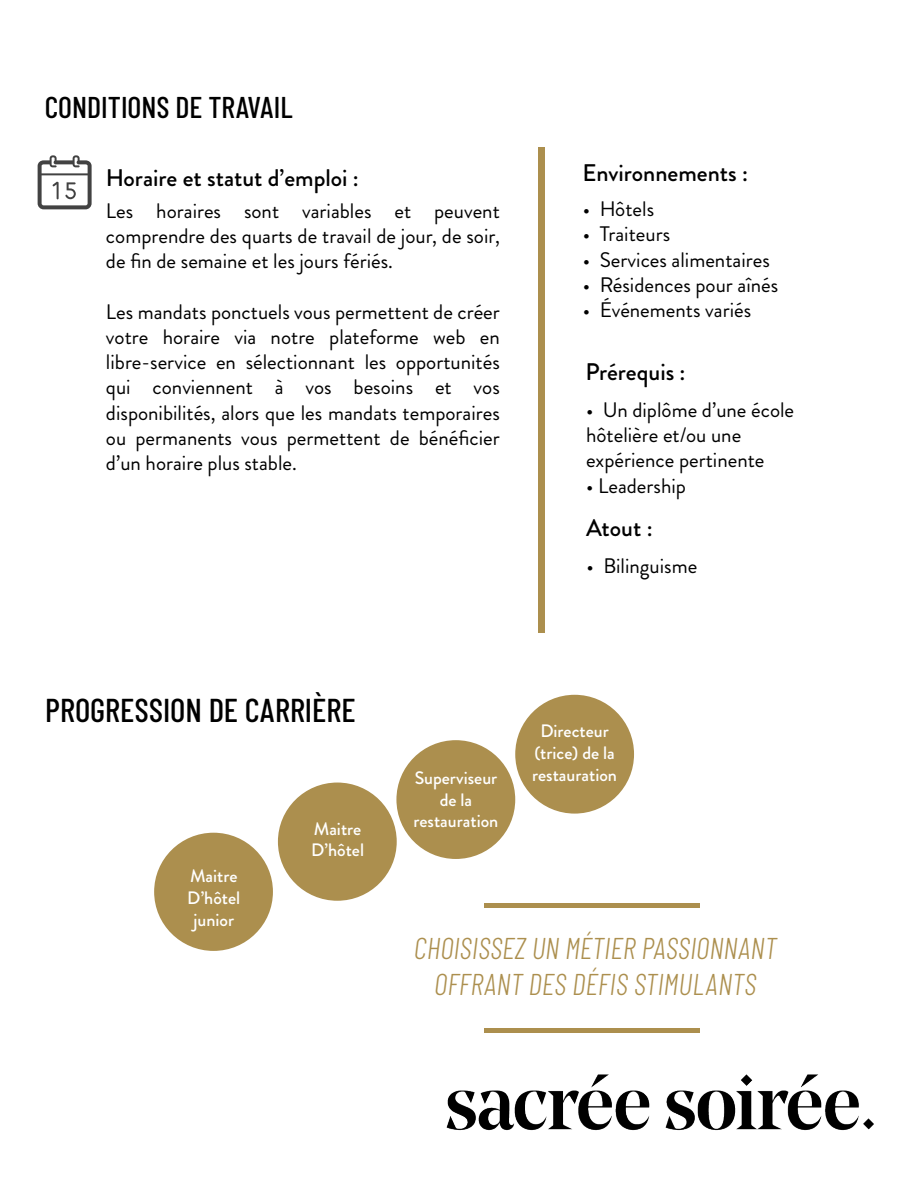
<style>
.page{position:relative;width:918px;height:1188px;background:#fff}
.page>*{position:absolute;margin:0;border:0;box-sizing:border-box;transform-origin:0 0}
.t1{font:500 33px "Barlow Condensed";color:#000}
.t2{font:italic 300 30px/36px "Barlow Condensed";color:#ac8f4e;text-align:center}
.t3{font:500 30px "Barlow Condensed";color:#000}
.t4{font:500 24px "Brandon Grotesque";color:#000}
.t5{font:21px/25.2px "Brandon Grotesque";color:#000;text-align:justify}
.t6{font:500 18px/21.6px "Brandon Grotesque";color:#fff;text-align:center}
</style>
<div class="page">
<div style="left:484px;top:903px;width:216px;height:5px;background:#ac8f4e"></div>
<div style="left:538px;top:147px;width:7px;height:486px;background:#ac8f4e"></div>
<svg style="left:38px;top:155px;width:54px;height:54px"></svg>
<div style="left:396px;top:740px;width:119px;height:119px;background:#ac8f4e;border-radius:50%"></div>
<div style="left:278px;top:783px;width:119px;height:118px;background:#ac8f4e;border-radius:50%"></div>
<div style="left:515px;top:695px;width:119px;height:119px;background:#ac8f4e;border-radius:50%"></div>
<img style="left:446px;top:1028px;width:428px;height:103px">
<div style="left:154px;top:833px;width:119px;height:118px;background:#ac8f4e;border-radius:50%"></div>
<h2 class="t3" style="left:45px;top:89px;width:249px">CONDITIONS DE TRAVAIL</h2>
<p class="t4" style="left:106px;top:161px;width:255px">Horaire et statut d’emploi :</p>
<p class="t5" style="left:106px;top:199px;width:395px">Les horaires sont variables et peuvent comprendre des quarts de travail de jour, de soir, de fin de semaine et les jours fériés.</p>
<p class="t5" style="left:106px;top:299px;width:395px">Les mandats ponctuels vous permettent de créer votre horaire via notre plateforme web en libre-service en sélectionnant les opportunités qui conviennent à vos besoins et vos disponibilités, alors que les mandats temporaires ou permanents vous permettent de bénéficier d’un horaire plus stable.</p>
<p class="t4" style="left:583px;top:157px;width:167px">Environnements :</p>
<p class="t5" style="left:583px;top:197px;width:73px">• Hôtels</p>
<p class="t5" style="left:583px;top:222px;width:89px">• Traiteurs</p>
<p class="t5" style="left:583px;top:247px;width:188px">• Services alimentaires</p>
<p class="t5" style="left:583px;top:272px;width:197px">• Résidences pour aînés</p>
<p class="t5" style="left:583px;top:297px;width:170px">• Événements variés</p>
<p class="t4" style="left:585px;top:355px;width:102px">Prérequis :</p>
<p class="t5" style="left:586px;top:397px;width:210px;text-align:left">• Un diplôme d’une école hôtelière et/ou une expérience pertinente</p>
<p class="t5" style="left:586px;top:473px;width:102px">• Leadership</p>
<p class="t4" style="left:586px;top:511px;width:68px">Atout :</p>
<p class="t5" style="left:587px;top:554px;width:112px">• Bilinguisme</p>
<h1 class="t1" style="left:45px;top:689px;width:312px">PROGRESSION DE CARRIÈRE</h1>
<p class="t6" style="left:311px;top:818px;width:55px;text-align:left">Maitre<br>D’hôtel</p>
<p class="t6" style="left:414px;top:767px;width:86px">Superviseur de la restauration</p>
<p class="t6" style="left:532px;top:721px;width:86px">Directeur (trice) de la restauration</p>
<p class="t6" style="left:187px;top:866px;width:55px">Maitre<br>D’hôtel junior</p>
<h2 class="t2" style="left:414px;top:929px;width:364px">CHOISISSEZ UN MÉTIER PASSIONNANT<br>OFFRANT DES DÉFIS STIMULANTS</h2>
</div>
